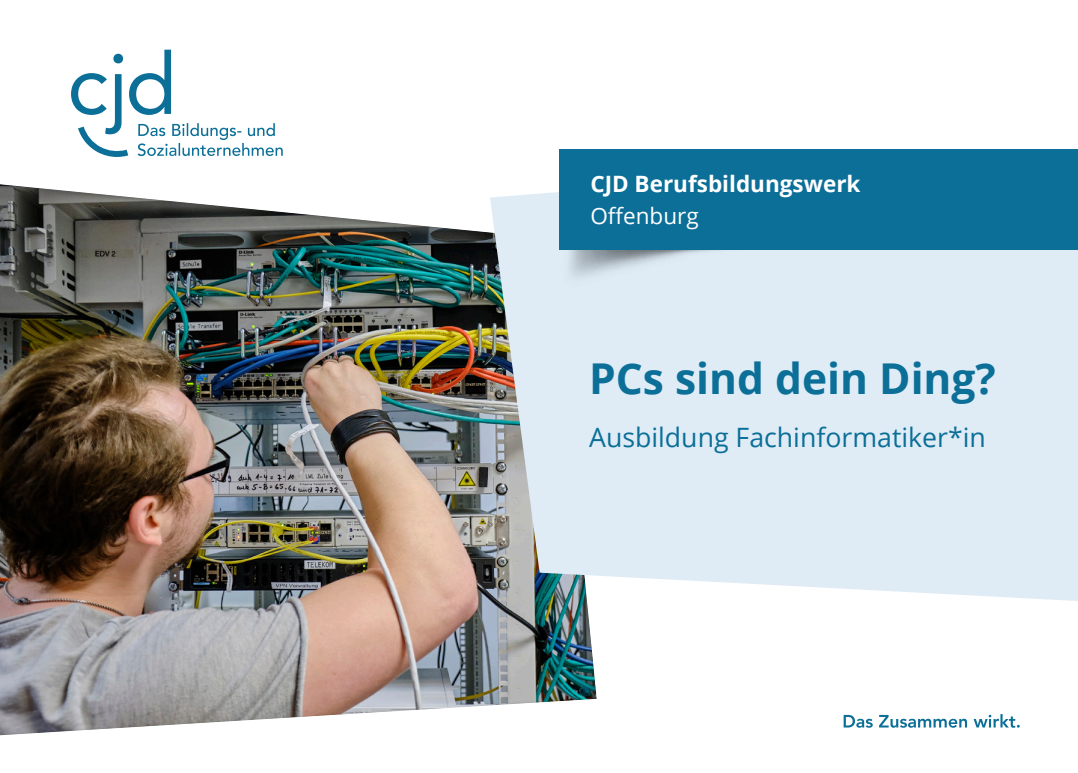
<style>
.page{position:relative;width:1078px;height:773px;background:#fff}
.page>*{position:absolute;margin:0;border:0;box-sizing:border-box;transform-origin:0 0}
.t1{font:700 42.5px "Open Sans";color:#0b6f98}
.t2{font:26.75px "Open Sans";color:#0b6f98}
.t3{font:700 22.5px "Open Sans";color:#fff}
.t4{font:22.5px "Open Sans";color:#fff}
</style>
<div class="page">
<img style="left:0;top:184px;width:597px;height:552px">
<svg style="left:490px;top:184px;width:587px;height:417px;background:#dbe7f0"></svg>
<img style="left:559px;top:250px;width:188px;height:67px">
<div style="left:559px;top:149px;width:518px;height:101px;background:#0b6f98"></div>
<svg style="left:71px;top:50px;width:212px;height:107px"></svg>
<svg style="left:843px;top:714px;width:176px;height:13px"></svg>
<p class="t3" style="left:590px;top:167px;width:271px">CJD Berufsbildungswerk</p>
<p class="t4" style="left:590px;top:200px;width:110px">Offenburg</p>
<h1 class="t1" style="left:589px;top:348px;width:408px">PCs sind dein Ding?</h1>
<p class="t2" style="left:589px;top:419px;width:398px">Ausbildung Fachinformatiker*in</p>
</div>
